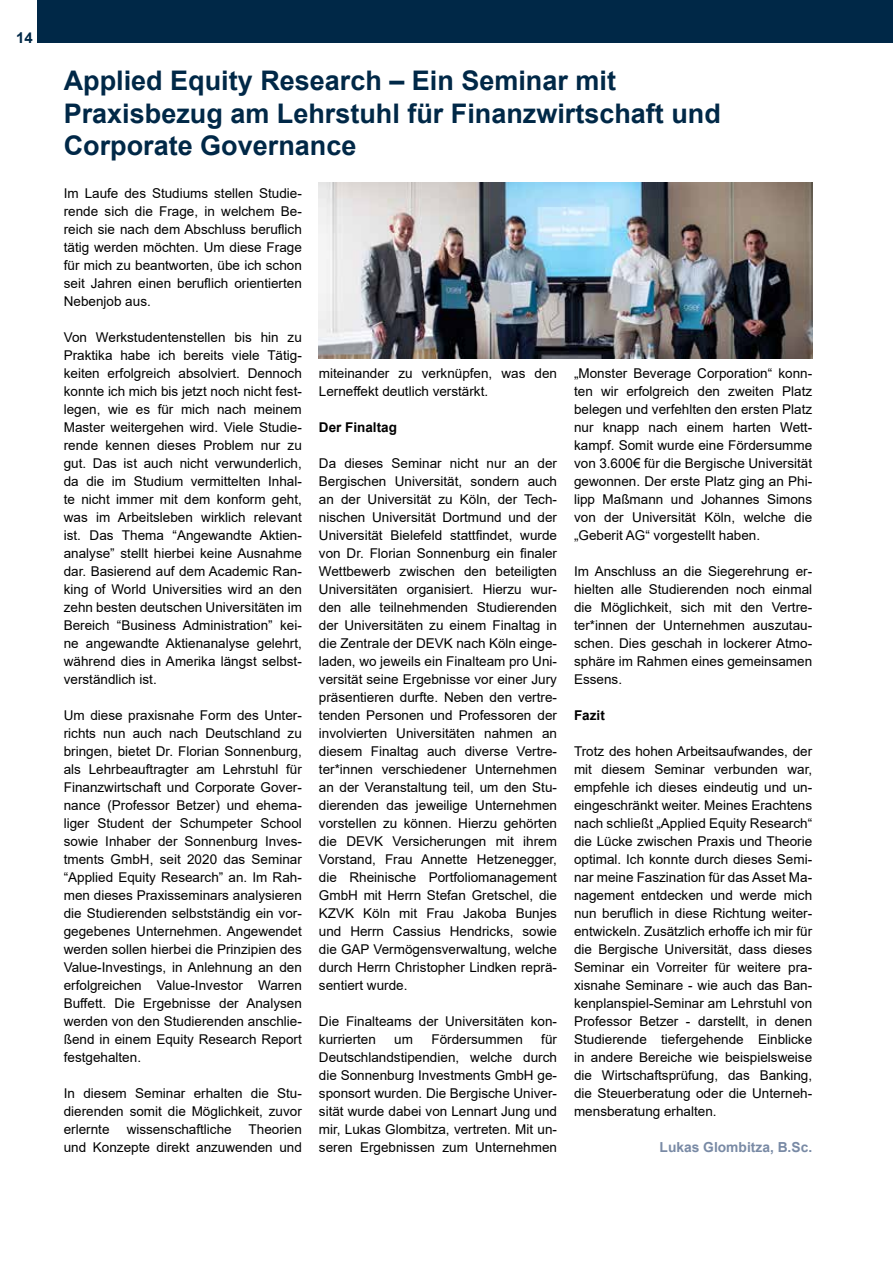
<style>
.page{position:relative;width:893px;height:1263px;background:#fff}
.page>*{position:absolute;margin:0;border:0;box-sizing:border-box;transform-origin:0 0}
.t1{font:700 27px/32.4px "Arial";color:#002847}
.t2{font:700 15px "Arial";color:#002847}
.t3{font:700 13.8px "Arial";color:#798aa5}
.t4{font:13.5px/18px "Arial";color:#000;text-align:justify}
.t5{font:700 13.5px "Arial";color:#000}
</style>
<div class="page">
<div style="left:37px;top:0;width:856px;height:43px;background:#002847"></div>
<img style="left:319px;top:183px;width:493px;height:176px">
<p class="t2" style="left:16px;top:27px;width:18px">14</p>
<h1 class="t1" style="left:64px;top:65px;width:659px">Applied Equity Research – Ein Seminar mit<br>Praxisbezug am Lehrstuhl für Finanzwirtschaft und<br>Corporate Governance</h1>
<p class="t4" style="left:64px;top:184px;width:240px">Im Laufe des Studiums stellen Studie&shy;rende sich die Frage, in welchem Be&shy;reich sie nach dem Abschluss beruflich tätig werden möchten. Um diese Frage für mich zu beantworten, übe ich schon seit Jahren einen beruflich orientierten Nebenjob aus.</p>
<p class="t4" style="left:64px;top:328px;width:240px">Von Werkstudentenstellen bis hin zu Praktika habe ich bereits viele Tätig&shy;keiten erfolgreich absolviert. Dennoch konnte ich mich bis jetzt noch nicht fest&shy;legen, wie es für mich nach meinem Master weitergehen wird. Viele Studie&shy;rende kennen dieses Problem nur zu gut. Das ist auch nicht verwunderlich, da die im Studium vermittelten Inhal&shy;te nicht immer mit dem konform geht, was im Arbeitsleben wirklich relevant ist. Das Thema “Angewandte Aktien&shy;analyse” stellt hierbei keine Ausnahme dar. Basierend auf dem Academic Ran&shy;king of World Universities wird an den zehn besten deutschen Universitäten im Bereich “Business Administration” kei&shy;ne angewandte Aktienanalyse gelehrt, während dies in Amerika längst selbst&shy;verständlich ist.</p>
<p class="t4" style="left:64px;top:706px;width:240px">Um diese praxisnahe Form des Unter&shy;richts nun auch nach Deutschland zu bringen, bietet Dr. Florian Sonnenburg, als Lehrbeauftragter am Lehrstuhl für Finanzwirtschaft und Corporate Gover&shy;nance (Professor Betzer) und ehema&shy;liger Student der Schumpeter School sowie Inhaber der Sonnenburg Inves&shy;tments GmbH, seit 2020 das Seminar “Applied Equity Research” an. Im Rah&shy;men dieses Praxisseminars analysieren die Studierenden selbstständig ein vor&shy;gegebenes Unternehmen. Angewendet werden sollen hierbei die Prinzipien des Value-Investings, in Anlehnung an den erfolgreichen Value-Investor Warren Buffett. Die Ergebnisse der Analysen werden von den Studierenden anschlie&shy;ßend in einem Equity Research Report festgehalten.</p>
<p class="t4" style="left:64px;top:1084px;width:240px">In diesem Seminar erhalten die Stu&shy;dierenden somit die Möglichkeit, zuvor erlernte</p>
<p class="t4" style="left:574px;top:364px;width:240px">„Monster Beverage Corporation“ konn&shy;ten wir erfolgreich den zweiten Platz belegen und verfehlten den ersten Platz nur knapp nach einem harten Wett&shy;kampf. Somit wurde eine Fördersumme von 3. 600€ für die Bergische Universität gewonnen. Der erste Platz ging an Phi&shy;lipp Maßmann und Johannes Simons von der Universität Köln, welche die „Geberit AG“ vorgestellt haben.</p>
<p class="t4" style="left:574px;top:562px;width:240px">Im Anschluss an die Siegerehrung er&shy;hielten alle Studierenden noch einmal die Möglichkeit, sich mit den Vertre&shy;ter*innen der Unternehmen auszutau&shy;schen. Dies geschah in lockerer Atmo&shy;sphäre im Rahmen eines gemeinsamen Essens.</p>
<p class="t5" style="left:574px;top:705px;width:32px">Fazit</p>
<p class="t4" style="left:574px;top:742px;width:240px">Trotz des hohen Arbeitsaufwandes, der mit diesem Seminar verbunden war, empfehle ich dieses eindeutig und un&shy;eingeschränkt weiter. Meines Erachtens nach schließt „Applied Equity Research“ die Lücke zwischen Praxis und Theorie optimal. Ich konnte durch dieses Semi&shy;nar meine Faszination für das Asset Ma&shy;nagement entdecken und werde mich nun beruflich in diese Richtung weiter&shy;entwickeln. Zusätzlich erhoffe ich mir für die Bergische Universität, dass dieses Seminar ein Vorreiter für weitere pra&shy;xisnahe Seminare - wie auch das Ban&shy;kenplanspiel-Seminar am Lehrstuhl von Professor Betzer - darstellt, in denen Studierende tiefergehende Einblicke in andere Bereiche wie beispielsweise die Wirtschaftsprüfung, das Banking, die Steuerberatung oder die Unterneh&shy;mensberatung erhalten.</p>
<p class="t3" style="left:660px;top:1137px;width:154px">Lukas Glombitza, B.Sc.</p>
<p class="t4" style="left:319px;top:364px;width:240px">miteinander zu verknüpfen, was den<br>Lerneffekt deutlich verstärkt.</p>
<p class="t5" style="left:319px;top:418px;width:80px">Der Finaltag</p>
<p class="t4" style="left:319px;top:454px;width:240px">Da dieses Seminar nicht nur an der Bergischen Universität, sondern auch an der Universität zu Köln, der Tech&shy;nischen Universität Dortmund und der Universität Bielefeld stattfindet, wurde von Dr. Florian Sonnenburg ein finaler Wettbewerb zwischen den beteiligten Universitäten organisiert. Hierzu wur&shy;den alle teilnehmenden Studierenden der Universitäten zu einem Finaltag in die Zentrale der DEVK nach Köln einge&shy;laden, wo jeweils ein Finalteam pro Uni&shy;versität seine Ergebnisse vor einer Jury präsentieren durfte. Neben den vertre&shy;tenden Personen und Professoren der involvierten Universitäten nahmen an diesem Finaltag auch diverse Vertre&shy;ter*innen verschiedener Unternehmen an der Veranstaltung teil, um den Stu&shy;dierenden das jeweilige Unternehmen vorstellen zu können. Hierzu gehörten die DEVK Versicherungen mit ihrem Vorstand, Frau Annette Hetzenegger, die Rheinische Portfoliomanagement GmbH mit Herrn Stefan Gretschel, die KZVK Köln mit Frau Jakoba Bunjes und Herrn Cassius Hendricks, sowie die GAP Vermögensverwaltung, welche durch Herrn Christopher Lindken reprä&shy;sentiert wurde.</p>
<p class="t4" style="left:319px;top:1012px;width:240px">Die Finalteams der Universitäten kon&shy;kurrierten</p>
<p class="t4" style="left:319px;top:1030px;width:240px;text-indent:222px">für Deutschlandstipendien, welche durch die Sonnenburg Investments GmbH ge&shy;sponsort wurden. Die Bergische Univer&shy;sität wurde dabei von Lennart Jung und mir, Lukas Glombitza, vertreten. Mit un&shy;seren Ergebnissen zum Unternehmen</p>
<p class="t4" style="left:394px;top:1030px;width:20px">um</p>
<p class="t4" style="left:431px;top:1030px;width:93px">Fördersummen</p>
<p class="t4" style="left:127px;top:1120px;width:107px">wissenschaftliche</p>
<p class="t4" style="left:64px;top:1120px;width:240px;text-align:right">Theorien<br>und Konzepte direkt anzuwenden und</p>
</div>
